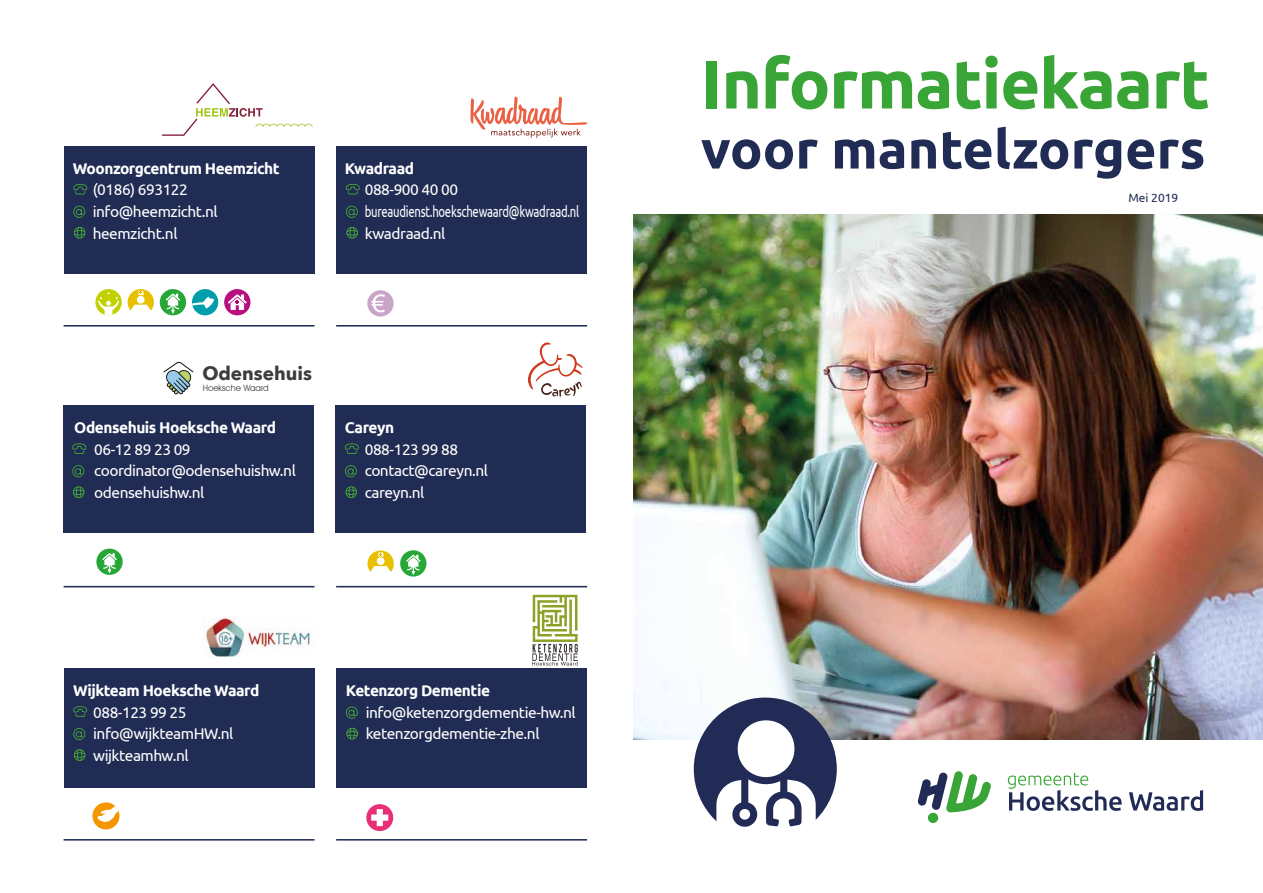
<style>
.page{position:relative;width:1263px;height:893px;background:#fff}
.page>*{position:absolute;margin:0;border:0;box-sizing:border-box;transform-origin:0 0}
.t1{font:700 69px "Ubuntu";letter-spacing:-.02em;color:#38a536}
.t2{font:700 54px "Ubuntu";color:#202c54}
.t3{font:700 18.9px "Avenir Next";color:#3c3c3b}
.t4{font:15.75px "Ubuntu";letter-spacing:-.025em;color:#fff;scale:.72 1}
.t5{font:15.45px/21.6px "Ubuntu";letter-spacing:-.03em;color:#fff}
.t6{font:700 15.45px "Ubuntu";letter-spacing:-.03em;color:#fff}
.t7{font:12px "Ubuntu";color:#202c54}
.t8{font:8.7px "Avant Garde IT Cby BT";color:#3c3c3b}
</style>
<div class="page">
<hr style="left:64px;top:586px;width:250px;height:1px;background:#202c54">
<hr style="left:64px;top:839px;width:250px;height:2px;background:#202c54">
<div style="left:64px;top:146px;width:250px;height:127px;background:#202c54"></div>
<svg style="left:73px;top:184px;width:14px;height:10px"></svg>
<svg style="left:73px;top:205px;width:12px;height:13px"></svg>
<svg style="left:74px;top:227px;width:11px;height:12px"></svg>
<div style="left:63px;top:405px;width:250px;height:128px;background:#202c54"></div>
<svg style="left:72px;top:443px;width:14px;height:11px"></svg>
<svg style="left:72px;top:465px;width:12px;height:12px"></svg>
<svg style="left:73px;top:486px;width:11px;height:12px"></svg>
<hr style="left:64px;top:325px;width:250px;height:2px;background:#202c54">
<div style="left:64px;top:668px;width:250px;height:120px;background:#202c54"></div>
<svg style="left:73px;top:706px;width:14px;height:11px"></svg>
<svg style="left:73px;top:728px;width:12px;height:12px"></svg>
<svg style="left:74px;top:749px;width:11px;height:12px"></svg>
<hr style="left:336px;top:586px;width:251px;height:1px;background:#202c54">
<hr style="left:336px;top:839px;width:251px;height:2px;background:#202c54">
<div style="left:336px;top:146px;width:251px;height:127px;background:#202c54"></div>
<svg style="left:346px;top:184px;width:14px;height:10px"></svg>
<svg style="left:346px;top:205px;width:12px;height:13px"></svg>
<svg style="left:346px;top:227px;width:12px;height:12px"></svg>
<div style="left:336px;top:405px;width:250px;height:128px;background:#202c54"></div>
<svg style="left:345px;top:443px;width:14px;height:11px"></svg>
<svg style="left:345px;top:465px;width:12px;height:12px"></svg>
<svg style="left:345px;top:486px;width:12px;height:12px"></svg>
<hr style="left:336px;top:325px;width:251px;height:2px;background:#202c54">
<div style="left:336px;top:668px;width:251px;height:120px;background:#202c54"></div>
<div style="left:96px;top:549px;width:27px;height:26px;background:#27a737;border-radius:50%"></div>
<svg style="left:102px;top:553px;width:15px;height:20px"></svg>
<div style="left:92px;top:802px;width:27px;height:27px;background:#f49600;border-radius:50%"></div>
<svg style="left:97px;top:806px;width:22px;height:16px"></svg>
<div style="left:367px;top:290px;width:27px;height:27px;background:#cba5c9;border-radius:50%"></div>
<svg style="left:371px;top:294px;width:14px;height:18px"></svg>
<svg style="left:366px;top:804px;width:27px;height:27px"></svg>
<svg style="left:371px;top:809px;width:17px;height:17px"></svg>
<svg style="left:367px;top:550px;width:27px;height:22px"></svg>
<div style="left:377px;top:557px;width:7px;height:8px;background:#fff;border-radius:50%"></div>
<div style="left:400px;top:550px;width:26px;height:27px;background:#27a737;border-radius:50%"></div>
<svg style="left:406px;top:555px;width:15px;height:20px"></svg>
<svg style="left:95px;top:289px;width:27px;height:26px"></svg>
<svg style="left:98px;top:292px;width:21px;height:23px"></svg>
<svg style="left:128px;top:289px;width:26px;height:22px"></svg>
<div style="left:137px;top:296px;width:8px;height:8px;background:#fff;border-radius:50%"></div>
<div style="left:160px;top:289px;width:26px;height:26px;background:#27a737;border-radius:50%"></div>
<svg style="left:166px;top:294px;width:14px;height:20px"></svg>
<div style="left:192px;top:289px;width:26px;height:26px;background:#009daa;border-radius:50%"></div>
<svg style="left:192px;top:297px;width:22px;height:12px"></svg>
<div style="left:224px;top:289px;width:26px;height:26px;background:#b80e80;border-radius:50%"></div>
<svg style="left:228px;top:294px;width:19px;height:16px"></svg>
<svg style="left:346px;top:706px;width:12px;height:13px"></svg>
<svg style="left:346px;top:728px;width:12px;height:11px"></svg>
<svg style="left:162px;top:83px;width:151px;height:53px"></svg>
<svg style="left:470px;top:97px;width:117px;height:41px"></svg>
<svg style="left:528px;top:342px;width:55px;height:55px"></svg>
<svg style="left:163px;top:361px;width:31px;height:34px"></svg>
<img style="left:202px;top:618px;width:109px;height:38px">
<svg style="left:1008px;top:773px;width:114px;height:38px"></svg>
<svg style="left:1129px;top:790px;width:74px;height:21px"></svg>
<div style="left:928px;top:813px;width:10px;height:10px;background:#38a536;border-radius:50%"></div>
<svg style="left:917px;top:771px;width:74px;height:41px"></svg>
<img style="left:633px;top:214px;width:630px;height:525px">
<div style="left:694px;top:698px;width:143px;height:143px;background:#222b55;border-radius:50%"></div>
<svg style="left:716px;top:720px;width:100px;height:121px"></svg>
<svg style="left:532px;top:595px;width:46px;height:71px"></svg>
<p class="t6" style="left:73px;top:159px;width:208px">Woonzorgcentrum Heemzicht</p>
<p class="t5" style="left:93px;top:179px;width:127px">(0186) 693122 info@heemzicht.nl heemzicht.nl</p>
<p class="t6" style="left:345px;top:159px;width:71px">Kwadraad</p>
<p class="t5" style="left:365px;top:179px;width:95px">088-900 40 00</p>
<p class="t4" style="left:365px;top:202px;width:299px">bureaudienst.hoekschewaard@kwadraad.nl</p>
<p class="t5" style="left:365px;top:222px;width:82px">kwadraad.nl</p>
<p class="t3" style="left:202px;top:357px;width:111px">Odensehuis</p>
<p class="t8" style="left:203px;top:382px;width:68px">Hoeksche Waard</p>
<p class="t6" style="left:74px;top:418px;width:203px">Odensehuis Hoeksche Waard</p>
<p class="t5" style="left:94px;top:438px;width:203px">06-12 89 23 09 coordinator@odensehuishw.nl odensehuishw.nl</p>
<p class="t6" style="left:345px;top:418px;width:51px">Careyn</p>
<p class="t5" style="left:365px;top:438px;width:125px">088-123 99 88 contact@careyn.nl careyn.nl</p>
<p class="t6" style="left:73px;top:681px;width:188px">Wijkteam Hoeksche Waard</p>
<p class="t5" style="left:93px;top:701px;width:142px">088-123 99 25 info@wijkteamHW.nl wijkteamhw.nl</p>
<p class="t6" style="left:346px;top:681px;width:146px">Ketenzorg Dementie</p>
<p class="t5" style="left:366px;top:701px;width:211px">info@ketenzorgdementie-hw.nl ketenzorgdementie-zhe.nl</p>
<h1 class="t1" style="left:701px;top:42px;width:511px">Informatiekaart</h1>
<h2 class="t2" style="left:701px;top:117px;width:506px">voor mantelzorgers</h2>
<p class="t7" style="left:1128px;top:190px;width:52px">Mei 2019</p>
</div>
